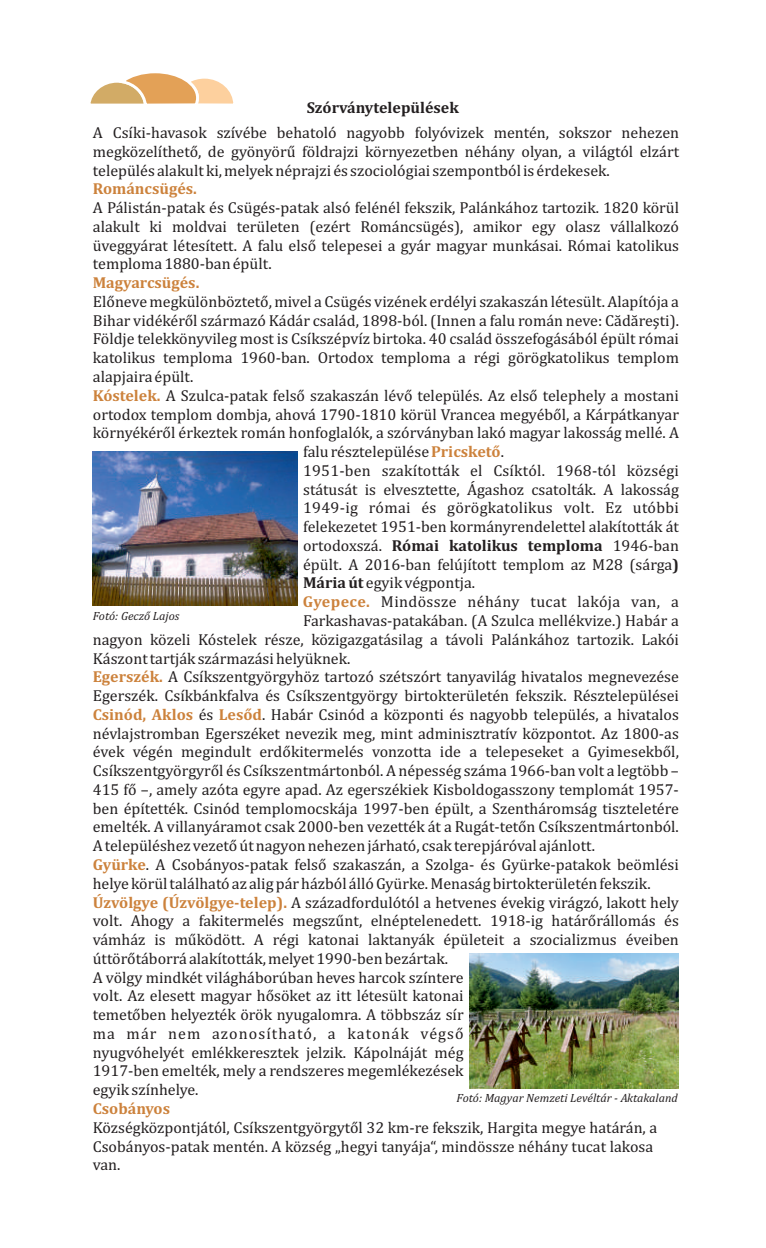
<style>
.page{position:relative;width:766px;height:1248px;background:#fff}
.page>*{position:absolute;margin:0;border:0;box-sizing:border-box;transform-origin:0 0}
.t1{font:16px/18.8px "Cambria";color:#231f20;text-align:justify}
.t2{font:700 16px "Cambria";color:#231f20}
.t3{font:16px "Cambria";letter-spacing:.02em;color:#231f20}
.t4{font:16px "Cambria";letter-spacing:.065em;color:#231f20}
.t5{font:700 16px "Cambria";color:#cc823c}
.t6{font:16px "Cambria";letter-spacing:.025em;color:#231f20}
.t7{font:700 16px "Cambria";letter-spacing:.02em;color:#cc823c}
.t8{font:italic 12px "Cambria";color:#231f20}
.s1{font-weight:700;color:#cc823c}
.s2{font-weight:400}
.s3{font-weight:700}
</style>
<div class="page">
<svg style="left:90px;top:73px;width:144px;height:31px"></svg>
<img style="left:469px;top:953px;width:209px;height:135px">
<img style="left:93px;top:452px;width:204px;height:153px">
<p class="t2" style="left:306px;top:101px;width:154px">Szórványtelepülések</p>
<p class="t1" style="left:93px;top:124px;width:587px">A Csíki-havasok szívébe behatoló nagyobb folyóvizek mentén, sokszor nehezen megközelíthető, de gyönyörű földrajzi környezetben néhány olyan, a világtól elzárt település alakult ki, melyek néprajzi és szociológiai szempontból is érdekesek.</p>
<p class="t1" style="left:93px;top:199px;width:587px">A Pálistán-patak és Csügés-patak alsó felénél fekszik, Palánkához tartozik. 1820 körül alakult ki moldvai területen (ezért Románcsügés), amikor egy olasz vállalkozó üveggyárat létesített. A falu első telepesei a gyár magyar munkásai. Római katolikus temploma 1880-ban épült.</p>
<p class="t1" style="left:93px;top:293px;width:587px">Előneve megkülönböztető, mivel a Csügés vizének erdélyi szakaszán létesült. Alapítója a</p>
<p class="t1" style="left:93px;top:312px;width:587px">Bihar vidékéről származó Kádár család, 1898-ból. (Innen a falu román neve: Cădăreşti).</p>
<p class="t1" style="left:93px;top:330px;width:587px">Földje telekkönyvileg most is Csíkszépvíz birtoka. 40 család összefogásából épült római</p>
<p class="t1" style="left:93px;top:349px;width:587px">katolikus temploma 1960-ban. Ortodox temploma a régi görögkatolikus templom</p>
<p class="t1" style="left:93px;top:368px;width:102px">alapjaira épült.</p>
<p class="t1" style="left:93px;top:387px;width:587px"><span class="s1">Kóstelek.</span> A Szulca-patak felső szakaszán lévő település. Az első telephely a mostani</p>
<p class="t1" style="left:93px;top:405px;width:587px">ortodox templom dombja, ahová 1790-1810 körül Vrancea megyéből, a Kárpátkanyar</p>
<p class="t1" style="left:93px;top:424px;width:587px">környékéről érkeztek román honfoglalók, a szórványban lakó magyar lakosság mellé. A</p>
<p class="t1" style="left:303px;top:443px;width:202px">falu résztelepülése <span class="s1">Pricskető</span>.</p>
<p class="t1" style="left:303px;top:462px;width:377px">1951-ben szakították el Csíktól. 1968-tól községi</p>
<p class="t1" style="left:303px;top:480px;width:377px">státusát is elvesztette, Ágashoz csatolták. A lakosság</p>
<p class="t3" style="left:303px;top:501px;width:377px">1949-ig római és görögkatolikus volt. Ez utóbbi</p>
<p class="t1" style="left:303px;top:518px;width:377px">felekezetet 1951-ben kormányrendelettel alakították át</p>
<p class="t2" style="left:303px;top:538px;width:377px"><span class="s2">ortodoxszá.</span> Római katolikus temploma <span class="s2">1946-ban</span></p>
<p class="t1" style="left:303px;top:556px;width:377px">épült. A 2016-ban felújított templom az M28 (sárga<span class="s3">)</span></p>
<p class="t1" style="left:303px;top:574px;width:173px"><span class="s3">Mária út</span> egyik végpontja.</p>
<p class="t6" style="left:381px;top:594px;width:299px">Mindössze néhány tucat lakója van, a</p>
<p class="t1" style="left:303px;top:612px;width:377px">Farkashavas-patakában. (A Szulca mellékvize.) Habár a</p>
<p class="t1" style="left:93px;top:631px;width:587px">nagyon közeli Kóstelek része, közigazgatásilag a távoli Palánkához tartozik. Lakói</p>
<p class="t1" style="left:93px;top:649px;width:259px">Kászont tartják származási helyüknek.</p>
<p class="t1" style="left:93px;top:668px;width:587px"><span class="s1">Egerszék.</span> A Csíkszentgyörgyhöz tartozó szétszórt tanyavilág hivatalos megnevezése</p>
<p class="t1" style="left:93px;top:687px;width:587px">Egerszék. Csíkbánkfalva és Csíkszentgyörgy birtokterületén fekszik. Résztelepülései</p>
<p class="t1" style="left:93px;top:706px;width:587px"><span class="s1">Csinód, Aklos</span> és <span class="s1">Lesőd</span>. Habár Csinód a központi és nagyobb település, a hivatalos</p>
<p class="t1" style="left:93px;top:724px;width:587px">névlajstromban Egerszéket nevezik meg, mint adminisztratív központot. Az 1800-as</p>
<p class="t1" style="left:93px;top:743px;width:587px">évek végén megindult erdőkitermelés vonzotta ide a telepeseket a Gyimesekből,</p>
<p class="t1" style="left:93px;top:762px;width:587px">Csíkszentgyörgyről és Csíkszentmártonból. A népesség száma 1966-ban volt a legtöbb –</p>
<p class="t1" style="left:93px;top:781px;width:587px">415 fő –, amely azóta egyre apad. Az egerszékiek Kisboldogasszony templomát 1957-</p>
<p class="t1" style="left:93px;top:799px;width:587px">ben építették. Csinód templomocskája 1997-ben épült, a Szentháromság tiszteletére</p>
<p class="t1" style="left:93px;top:818px;width:587px">emelték. A villanyáramot csak 2000-ben vezették át a Rugát-tetőn Csíkszentmártonból.</p>
<p class="t1" style="left:93px;top:837px;width:503px">A településhez vezető út nagyon nehezen járható, csak terepjáróval ajánlott.</p>
<p class="t1" style="left:93px;top:856px;width:587px"><span class="s1">Gyürke</span>. A Csobányos-patak felső szakaszán, a Szolga- és Gyürke-patakok beömlési</p>
<p class="t1" style="left:93px;top:874px;width:559px">helye körül található az alig pár házból álló Gyürke. Menaság birtokterületén fekszik.</p>
<p class="t1" style="left:93px;top:893px;width:587px"><span class="s1">Úzvölgye (Úzvölgye-telep).</span> A századfordulótól a hetvenes évekig virágzó, lakott hely</p>
<p class="t1" style="left:93px;top:912px;width:587px">volt. Ahogy a fakitermelés megszűnt, elnéptelenedett. 1918-ig határőrállomás és</p>
<p class="t1" style="left:93px;top:931px;width:587px">vámház is működött. A régi katonai laktanyák épületeit a szocializmus éveiben</p>
<p class="t1" style="left:93px;top:949px;width:356px">úttörőtáborrá alakították, melyet 1990-ben bezártak.</p>
<p class="t1" style="left:93px;top:968px;width:372px">A völgy mindkét világháborúban heves harcok színtere</p>
<p class="t1" style="left:93px;top:987px;width:372px">volt. Az elesett magyar hősöket az itt létesült katonai</p>
<p class="t1" style="left:93px;top:1006px;width:372px">temetőben helyezték örök nyugalomra. A többszáz sír</p>
<p class="t4" style="left:93px;top:1026px;width:372px">ma már nem azonosítható, a katonák végső</p>
<p class="t1" style="left:93px;top:1043px;width:372px">nyugvóhelyét emlékkeresztek jelzik. Kápolnáját még</p>
<p class="t1" style="left:93px;top:1062px;width:372px">1917-ben emelték, mely a rendszeres megemlékezések</p>
<p class="t1" style="left:93px;top:1081px;width:107px">egyik színhelye.</p>
<p class="t1" style="left:93px;top:1118px;width:566px;text-align:left">Községközpontjától, Csíkszentgyörgytől 32 km-re fekszik, Hargita megye határán, a<br>Csobányos-patak mentén. A község „hegyi tanyája“, mindössze néhány tucat lakosa van.</p>
<p class="t5" style="left:93px;top:182px;width:106px">Románcsügés.</p>
<p class="t5" style="left:93px;top:276px;width:108px">Magyarcsügés.</p>
<p class="t7" style="left:303px;top:594px;width:68px">Gyepece.</p>
<p class="t8" style="left:93px;top:610px;width:88px">Fotó: Gecző Lajos</p>
<p class="t8" style="left:456px;top:1092px;width:222px">Fotó: Magyar Nemzeti Levéltár - Aktakaland</p>
<p class="t5" style="left:93px;top:1101px;width:79px">Csobányos</p>
</div>
